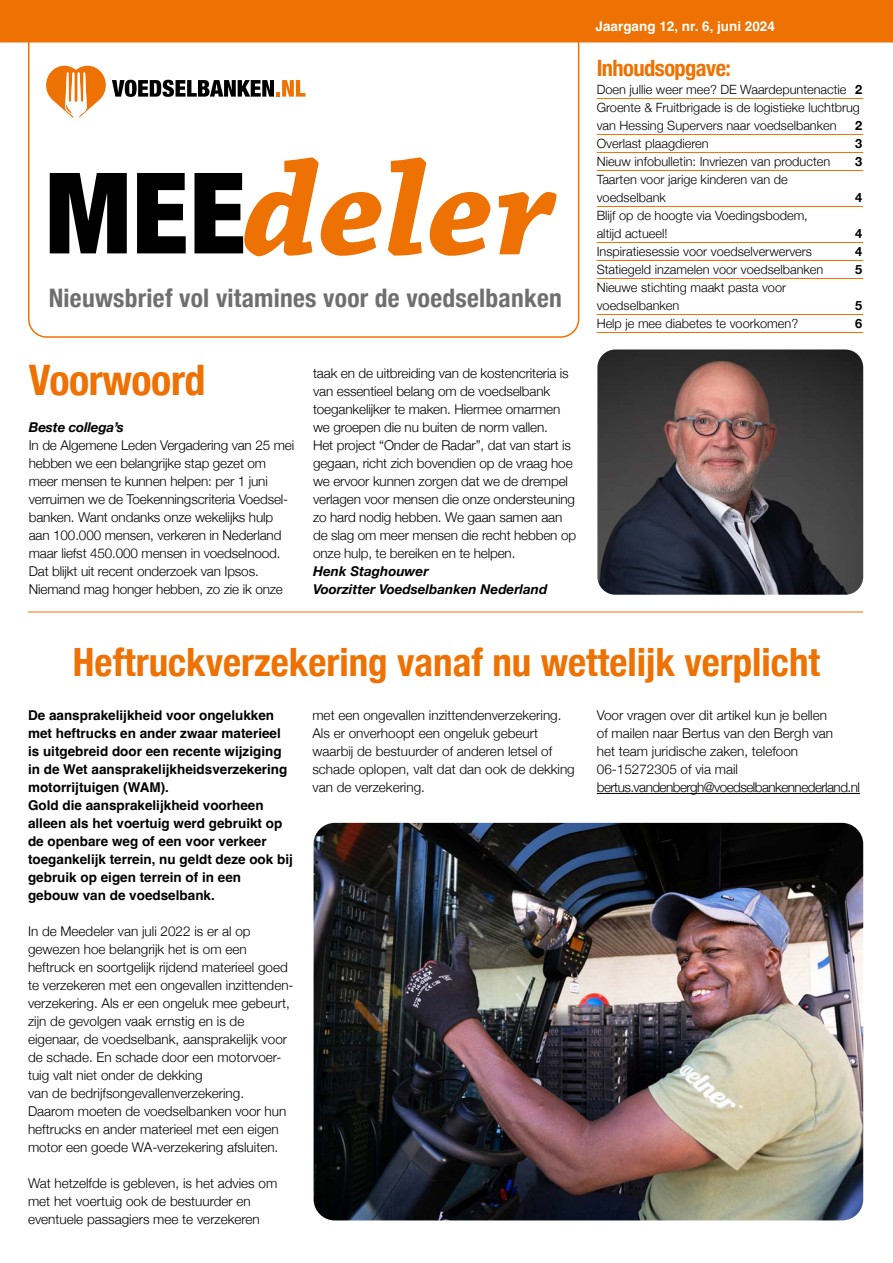
<style>
.page{position:relative;width:893px;height:1263px;background:#fff}
.page>*{position:absolute;margin:0;border:0;box-sizing:border-box;transform-origin:0 0}
.t1{font:700 condensed 42px "Helvetica Neue";letter-spacing:-.01em;color:#ee7203}
.t2{font:700 condensed 39px "Helvetica Neue";color:#ee7203}
.t3{font:700 condensed 25.5px "Helvetica Neue";letter-spacing:.01em;color:#706f6f}
.t4{font:700 condensed 22.5px "Helvetica Neue";letter-spacing:-.025em;color:#ee7203}
.t5{font:300 13.5px/18px "Helvetica Neue";color:#000}
.t6{font:700 13.5px/18px "Helvetica";color:#000}
.t7{font:italic 700 13.5px/18px "Helvetica Neue";color:#000}
.t8{font:700 13.5px "Helvetica";color:#fff}
.t9{font:300 12.75px/18px "Helvetica Neue";color:#000}
.t10{font:700 12.75px "Helvetica Neue";color:#000}
.s1{font-weight:700}
</style>
<div class="page">
<div style="left:0;top:0;width:893px;height:43px;background:#ee7203;border:2px solid #ee7203"></div>
<img style="left:597px;top:349px;width:266px;height:246px">
<div style="left:28px;top:21px;width:551px;height:317px;border:2px solid #ee7203;border-radius:18px"></div>
<hr style="left:597px;top:98px;width:266px;height:1px;background:#ee7203">
<hr style="left:597px;top:134px;width:266px;height:1px;background:#ee7203">
<hr style="left:597px;top:152px;width:266px;height:1px;background:#ee7203">
<hr style="left:597px;top:170px;width:266px;height:1px;background:#ee7203">
<hr style="left:597px;top:206px;width:266px;height:1px;background:#ee7203">
<hr style="left:597px;top:242px;width:266px;height:1px;background:#ee7203">
<hr style="left:597px;top:260px;width:266px;height:1px;background:#ee7203">
<hr style="left:597px;top:278px;width:266px;height:1px;background:#ee7203">
<hr style="left:597px;top:314px;width:266px;height:1px;background:#ee7203">
<hr style="left:597px;top:332px;width:266px;height:1px;background:#ee7203">
<svg style="left:46px;top:66px;width:60px;height:53px"></svg>
<svg style="left:112px;top:80px;width:193px;height:17px"></svg>
<svg style="left:50px;top:157px;width:507px;height:99px"></svg>
<hr style="left:28px;top:612px;width:835px;height:1px;background:#ee7203">
<hr style="left:597px;top:793px;width:263px;height:1px;background:#000">
<img style="left:314px;top:823px;width:549px;height:397px">
<p class="t8" style="left:596px;top:18px;width:181px">Jaargang 12, nr. 6, juni 2024</p>
<h3 class="t4" style="left:597px;top:49px;width:136px">Inhoudsopgave:</h3>
<p class="t9" style="left:597px;top:79px;width:267px">Doen jullie weer mee? DE Waardepuntenactie <span class="s1">2<br></span>Groente &amp; Fruitbrigade is de logistieke luchtbrug van Hessing Supervers naar voedselbanken</p>
<p class="t10" style="left:855px;top:115px;width:9px">2</p>
<p class="t9" style="left:597px;top:133px;width:113px">Overlast plaagdieren</p>
<p class="t10" style="left:855px;top:133px;width:9px">3</p>
<p class="t9" style="left:597px;top:151px;width:235px">Nieuw infobulletin: Invriezen van producten</p>
<p class="t10" style="left:855px;top:151px;width:9px">3</p>
<p class="t9" style="left:597px;top:169px;width:193px">Taarten voor jarige kinderen van de voedselbank</p>
<p class="t10" style="left:855px;top:187px;width:9px">4</p>
<h3 class="t3" style="left:49px;top:277px;width:515px">Nieuwsbrief vol vitamines voor de voedselbanken</h3>
<h1 class="t1" style="left:29px;top:346px;width:178px">Voorwoord</h1>
<p class="t7" style="left:29px;top:419px;width:97px">Beste collega’s</p>
<p class="t5" style="left:29px;top:435px;width:267px">In de Algemene Leden Vergadering van 25 mei hebben we een belangrijke stap gezet om meer mensen te kunnen helpen: per 1 juni verruimen we de Toekenningscriteria Voedsel&shy;banken. Want ondanks onze wekelijks hulp aan 100.000 mensen, verkeren in Nederland maar liefst 450.000 mensen in voedselnood.<br>Dat blijkt uit recent onderzoek van Ipsos.<br>Niemand mag honger hebben, zo zie ik onze</p>
<p class="t5" style="left:313px;top:363px;width:265px">taak en de uitbreiding van de kostencriteria is van essentieel belang om de voedselbank toegankelijker te maken. Hiermee omarmen we groepen die nu buiten de norm vallen.<br>Het project “Onder de Radar”, dat van start is gegaan, richt zich bovendien op de vraag hoe we ervoor kunnen zorgen dat we de drempel verlagen voor mensen die onze ondersteuning zo hard nodig hebben. We gaan samen aan de slag om meer mensen die recht hebben op onze hulp, te bereiken en te helpen.</p>
<p class="t7" style="left:313px;top:562px;width:236px">Henk Staghouwer<br>Voorzitter Voedselbanken Nederland</p>
<p class="t9" style="left:597px;top:205px;width:213px">Blijf op de hoogte via Voedingsbodem, altijd actueel!</p>
<p class="t10" style="left:855px;top:223px;width:9px">4</p>
<p class="t9" style="left:597px;top:241px;width:217px">Inspiratiesessie voor voedselverwervers</p>
<p class="t10" style="left:855px;top:241px;width:9px">4</p>
<p class="t9" style="left:597px;top:259px;width:228px">Statiegeld inzamelen voor voedselbanken</p>
<p class="t10" style="left:855px;top:259px;width:9px">5</p>
<p class="t9" style="left:597px;top:277px;width:191px">Nieuwe stichting maakt pasta voor voedselbanken</p>
<p class="t10" style="left:855px;top:295px;width:9px">5</p>
<p class="t9" style="left:597px;top:313px;width:203px">Help je mee diabetes te voorkomen?</p>
<p class="t10" style="left:855px;top:313px;width:9px">6</p>
<h2 class="t2" style="left:73px;top:630px;width:749px">Heftruckverzekering vanaf nu wettelijk verplicht</h2>
<p class="t6" style="left:28px;top:708px;width:266px">De aansprakelijkheid voor ongelukken met heftrucks en ander zwaar materieel is uitgebreid door een recente wijziging in de Wet aansprakelijkheidsverzekering motorrijtuigen (WAM).<br>Gold die aansprakelijkheid voorheen alleen als het voertuig werd gebruikt op de openbare weg of een voor verkeer toegankelijk terrein, nu geldt deze ook bij gebruik op eigen terrein of in een gebouw van de voedselbank.</p>
<p class="t5" style="left:28px;top:921px;width:267px">In de Meedeler van juli 2022 is er al op gewezen hoe belangrijk het is om een heftruck en soortgelijk rijdend materieel goed te verzekeren met een ongevallen inzittenden&shy;verzekering. Als er een ongeluk mee gebeurt, zijn de gevolgen vaak ernstig en is de eigenaar, de voedselbank, aansprakelijk voor de schade. En schade door een motorvoer&shy;tuig valt niet onder de dekking<br>van de bedrijfsongevallenverzekering.<br>Daarom moeten de voedselbanken voor hun heftrucks en ander materieel met een eigen motor een goede WA-verzekering afsluiten.</p>
<p class="t5" style="left:28px;top:1173px;width:251px">Wat hetzelfde is gebleven, is het advies om met het voertuig ook de bestuurder en eventuele passagiers mee te verzekeren</p>
<p class="t5" style="left:312px;top:705px;width:264px">met een ongevallen inzittendenverzekering.<br>Als er onverhoopt een ongeluk gebeurt waarbij de bestuurder of anderen letsel of schade oplopen, valt dat dan ook de dekking van de verzekering.</p>
<p class="t5" style="left:597px;top:705px;width:265px">Voor vragen over dit artikel kun je bellen<br>of mailen naar Bertus van den Bergh van<br>het team juridische zaken, telefoon 06-15272305 of via mail bertus.vandenbergh@voedselbankennederland.nl</p>
</div>
